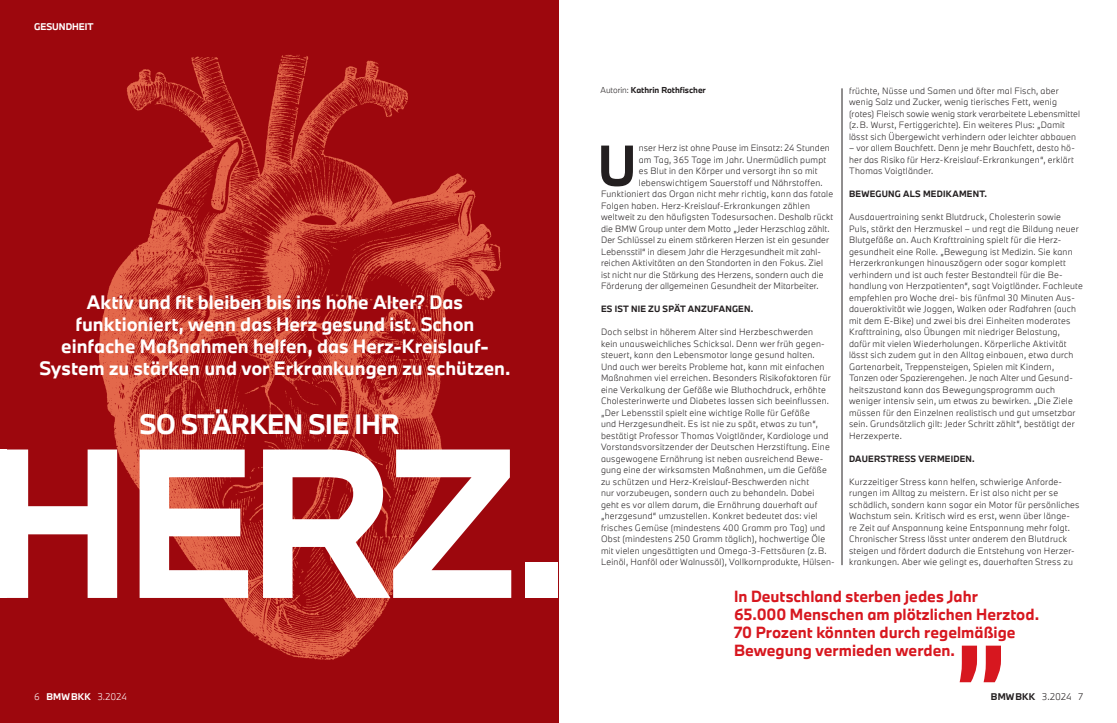
<style>
.page{position:relative;width:1117px;height:723px;background:#fff}
.page>*{position:absolute;margin:0;border:0;box-sizing:border-box;transform-origin:0 0}
.t1{font:700 196.8px "BMW Type Next";color:#fff}
.t2{font:700 53px "BMW Type Next";color:#231f20}
.t3{font:700 26px "BMW Type Next";letter-spacing:-.02em;color:#fff}
.t4{font:700 18px/22px "BMW Type Next";color:#fff;text-align:center}
.t5{font:700 15px/18px "BMW Type Next";color:#d7171f}
.t6{font:300 9px "BMW Type Next";color:#231f20}
.t7{font:300 9px "BMW Type Next";color:#fff}
.t8{font:700 9px "BMW Type Next";color:#fff}
.t9{font:300 8.5px/11.5px "BMW Type Next";letter-spacing:.025em;color:#231f20}
.t10{font:700 8.5px "BMW Type Next";letter-spacing:.025em;color:#231f20}
.t11{font:700 8px "BMW Type Next";color:#231f20}
.s1{font-weight:700}
.s2{font-weight:300}
</style>
<div class="page">
<div style="left:0;top:0;width:558px;height:723px;background:#9d070d"></div>
<img style="left:99px;top:55px;width:402px;height:605px">
<hr style="left:842px;top:88px;width:1px;height:477px;background:#231f20">
<svg style="left:960px;top:646px;width:41px;height:36px"></svg>
<div style="left:0;top:449px;width:7px;height:149px;background:#fff"></div>
<p class="t8" style="left:34px;top:20px;width:61px">GESUNDHEIT</p>
<h3 class="t4" style="left:40px;top:291px;width:472px">Aktiv und fit bleiben bis ins hohe Alter? Das funktioniert, wenn das Herz gesund ist. Schon einfache Maßnahmen helfen, das Herz-Kreislauf-System zu stärken und vor Erkrankungen zu schützen.</h3>
<h3 class="t3" style="left:139px;top:406px;width:261px">SO STÄRKEN SIE IHR</h3>
<h1 class="t1" style="left:-16px;top:388px;width:588px">HERZ.</h1>
<p class="t7" style="left:34px;top:691px;width:95px">6 <span class="s1">BMWBKK</span> 3.2024</p>
<p class="t11" style="left:600px;top:84px;width:107px"><span class="s2">Autorin:</span> Kathrin Rothfischer</p>
<p class="t9" style="left:639px;top:142px;width:192px">nser Herz ist ohne Pause im Einsatz: 24 Stunden</p>
<p class="t9" style="left:639px;top:153px;width:189px">am Tag, 365 Tage im Jahr. Unermüdlich pumpt</p>
<p class="t9" style="left:639px;top:165px;width:180px">es Blut in den Körper und versorgt ihn so mit</p>
<p class="t9" style="left:639px;top:176px;width:185px">lebenswichtigem Sauerstoff und Nährstoffen.</p>
<p class="t9" style="left:601px;top:188px;width:234px">Funktioniert das Organ nicht mehr richtig, kann das fatale</p>
<p class="t9" style="left:601px;top:199px;width:210px">Folgen haben. Herz-Kreislauf-Erkrankungen zählen</p>
<p class="t9" style="left:601px;top:211px;width:234px">weltweit zu den häufigsten Todesursachen. Deshalb rückt</p>
<p class="t9" style="left:601px;top:222px;width:230px">die BMW Group unter dem Motto „Jeder Herzschlag zählt.</p>
<p class="t9" style="left:601px;top:234px;width:229px">Der Schlüssel zu einem stärkeren Herzen ist ein gesunder</p>
<p class="t9" style="left:601px;top:245px;width:222px">Lebensstil“ in diesem Jahr die Herzgesundheit mit zahl-</p>
<p class="t9" style="left:601px;top:257px;width:224px">reichen Aktivitäten an den Standorten in den Fokus. Ziel</p>
<p class="t9" style="left:601px;top:268px;width:224px">ist nicht nur die Stärkung des Herzens, sondern auch die</p>
<p class="t9" style="left:601px;top:280px;width:219px">Förderung der allgemeinen Gesundheit der Mitarbeiter.</p>
<p class="t10" style="left:601px;top:303px;width:154px">ES IST NIE ZU SPÄT ANZUFANGEN.</p>
<p class="t9" style="left:601px;top:326px;width:235px">Doch selbst in höherem Alter sind Herzbeschwerden<br>kein unausweichliches Schicksal. Denn wer früh gegen&shy;steuert, kann den Lebensmotor lange gesund halten.<br>Und auch wer bereits Probleme hat, kann mit einfachen Maßnahmen viel erreichen. Besonders Risikofaktoren für eine Verkalkung der Gefäße wie Bluthochdruck, erhöhte Cholesterinwerte und Diabetes lassen sich beeinflussen. „Der Lebensstil spielt eine wichtige Rolle für Gefäße<br>und Herzgesundheit. Es ist nie zu spät, etwas zu tun“, bestätigt Professor Thomas Voigtländer, Kardiologe und Vorstandsvorsitzender der Deutschen Herzstiftung. Eine ausgewogene Ernährung ist neben ausreichend Bewe&shy;gung eine der wirksamsten Maßnahmen, um die Gefäße zu schützen und Herz-Kreislauf-Beschwerden nicht<br>nur vorzubeugen, sondern auch zu behandeln. Dabei<br>geht es vor allem darum, die Ernährung dauerhaft auf „herzgesund“ umzustellen. Konkret bedeutet das: viel frisches Gemüse (mindestens 400 Gramm pro Tag) und Obst (mindestens 250 Gramm täglich), hochwertige Öle mit vielen ungesättigten und Omega-3-Fettsäuren (z. B.<br>Leinöl, Hanföl oder Walnussöl), Vollkornprodukte, Hülsen-</p>
<h2 class="t2" style="left:597px;top:129px;width:41px">U</h2>
<p class="t9" style="left:849px;top:84px;width:232px">früchte, Nüsse und Samen und öfter mal Fisch, aber wenig Salz und Zucker, wenig tierisches Fett, wenig (rotes) Fleisch sowie wenig stark verarbeitete Lebensmittel (z. B. Wurst, Fertiggerichte). Ein weiteres Plus: „Damit lässt sich Übergewicht verhindern oder leichter abbauen</p>
<p class="t9" style="left:849px;top:142px;width:227px;text-align:justify">– vor allem Bauchfett. Denn je mehr Bauchfett, desto hö&shy;her das Risiko für Herz-Kreislauf-Erkrankungen“, erklärt Thomas Voigtländer.</p>
<p class="t10" style="left:849px;top:188px;width:139px">BEWEGUNG ALS MEDIKAMENT.</p>
<p class="t9" style="left:849px;top:211px;width:235px">Ausdauertraining senkt Blutdruck, Cholesterin sowie<br>Puls, stärkt den Herzmuskel – und regt die Bildung neuer Blutgefäße an. Auch Krafttraining spielt für die Herz&shy;gesundheit eine Rolle. „Bewegung ist Medizin. Sie kann Herzerkrankungen hinauszögern oder sogar komplett verhindern und ist auch fester Bestandteil für die Be&shy;handlung von Herzpatienten“, sagt Voigtländer. Fachleute empfehlen pro Woche drei- bis fünfmal 30 Minuten Aus&shy;daueraktivität wie Joggen, Walken oder Radfahren (auch mit dem E-Bike) und zwei bis drei Einheiten moderates Krafttraining, also Übungen mit niedriger Belastung, dafür mit vielen Wiederholungen. Körperliche Aktivität lässt sich zudem gut in den Alltag einbauen, etwa durch Gartenarbeit, Treppensteigen, Spielen mit Kindern, Tanzen oder Spazierengehen. Je nach Alter und Gesund&shy;heitszustand kann das Bewegungsprogramm auch weniger intensiv sein, um etwas zu bewirken. „Die Ziele müssen für den Einzelnen realistisch und gut umsetzbar sein. Grundsätzlich gilt: Jeder Schritt zählt“, bestätigt der Herzexperte.</p>
<p class="t10" style="left:849px;top:452px;width:127px">DAUERSTRESS VERMEIDEN.</p>
<p class="t9" style="left:849px;top:475px;width:232px">Kurzzeitiger Stress kann helfen, schwierige Anforde&shy;rungen im Alltag zu meistern. Er ist also nicht per se schädlich, sondern kann sogar ein Motor für persönliches Wachstum sein. Kritisch wird es erst, wenn über länge&shy;re Zeit auf Anspannung keine Entspannung mehr folgt.<br>Chronischer Stress lässt unter anderem den Blutdruck steigen und fördert dadurch die Entstehung von Herzer&shy;krankungen. Aber wie gelingt es, dauerhaften Stress zu</p>
<h3 class="t5" style="left:734px;top:587px;width:307px">In Deutschland sterben jedes Jahr<br>65.000 Menschen am plötzlichen Herztod.<br>70 Prozent könnten durch regelmäßige Bewegung vermieden werden.</h3>
<p class="t6" style="left:991px;top:691px;width:94px"><span class="s1">BMWBKK</span> 3.2024 7</p>
</div>
